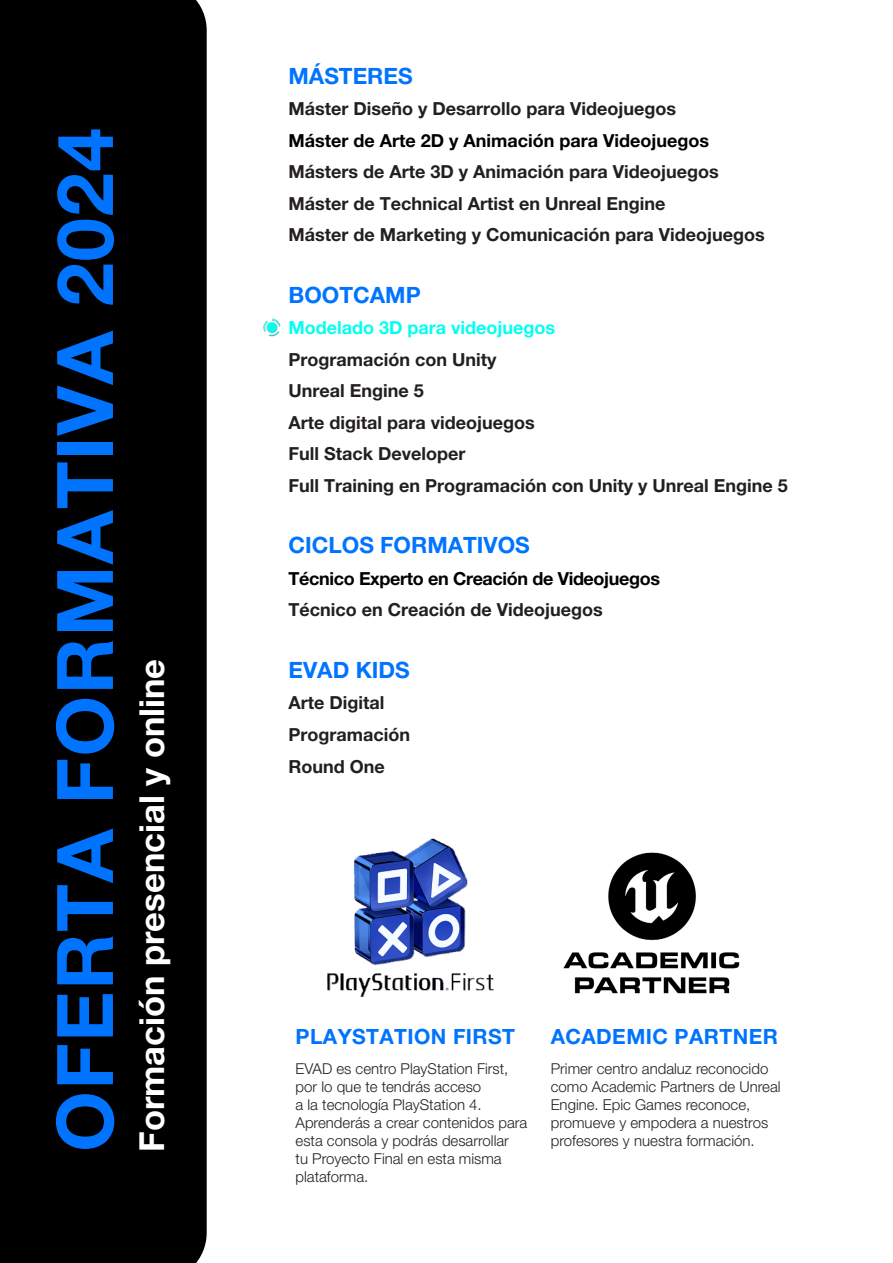
<style>
.page{position:relative;width:893px;height:1263px;background:#fff}
.page>*{position:absolute;margin:0;border:0;box-sizing:border-box;transform-origin:0 0}
.t1{font:78px "Helvetica Neue LT 75 Bd";letter-spacing:.02em;color:#0074ff}
.t2{font:34.5px "Helvetica Neue LT 75 Bd";color:#fff}
.t3{font:22.5px "Helvetica Neue LT 75 Bd";color:#0074ff}
.t4{font:21px "Helvetica Neue LT 75 Bd";letter-spacing:.02em;color:#0074ff}
.t5{font:18px/31.5px "Helvetica Neue LT 75 Bd";color:#231f20}
.t6{font:18px "Helvetica Neue LT 75 Bd";color:#000}
.t7{font:18px "Helvetica Neue LT 75 Bd";letter-spacing:-.02em;color:#000001}
.t8{font:18px "Helvetica Neue LT 75 Bd";color:#00fff1}
.t9{font:300 15px/18px "Helvetica Neue LT Std";color:#231f20}
</style>
<div class="page">
<div style="left:0;top:0;width:207px;height:1263px;background:#000"></div>
<img style="left:327px;top:838px;width:167px;height:159px">
<img style="left:263px;top:318px;width:18px;height:19px">
<img style="left:563px;top:852px;width:177px;height:142px">
<h1 class="t1" style="left:36px;top:1152px;width:1025px;rotate:-90deg">OFERTA FORMATIVA 2024</h1>
<h2 class="t2" style="left:130px;top:1152px;width:495px;rotate:-90deg">Formación presencial y online</h2>
<p class="t3" style="left:289px;top:62px;width:126px">MÁSTERES</p>
<p class="t5" style="left:289px;top:93px;width:389px">Máster Diseño y Desarrollo para Videojuegos</p>
<p class="t6" style="left:289px;top:129px;width:422px">Máster de Arte 2D y Animación para Videojuegos</p>
<p class="t5" style="left:289px;top:156px;width:478px">Másters de Arte 3D y Animación para Videojuegos<br>Máster de Technical Artist en Unreal Engine<br>Máster de Marketing y Comunicación para Videojuegos</p>
<p class="t3" style="left:289px;top:281px;width:134px">BOOTCAMP</p>
<p class="t8" style="left:289px;top:317px;width:268px">Modelado 3D para videojuegos</p>
<p class="t5" style="left:289px;top:343px;width:501px">Programación con Unity<br>Unreal Engine 5<br>Arte digital para videojuegos<br>Full Stack Developer<br>Full Training en Programación con Unity y Unreal Engine 5</p>
<p class="t3" style="left:289px;top:531px;width:243px">CICLOS FORMATIVOS</p>
<p class="t7" style="left:289px;top:567px;width:373px">Técnico Experto en Creación de Videojuegos</p>
<p class="t5" style="left:289px;top:594px;width:316px">Técnico en Creación de Videojuegos</p>
<p class="t3" style="left:289px;top:656px;width:123px">EVAD KIDS</p>
<p class="t5" style="left:289px;top:687px;width:123px">Arte Digital<br>Programación<br>Round One</p>
<p class="t4" style="left:296px;top:1023px;width:221px">PLAYSTATION FIRST</p>
<p class="t9" style="left:296px;top:1059px;width:233px">EVAD es centro PlayStation First, por lo que te tendrás acceso<br>a la tecnología PlayStation 4.<br>Aprenderás a crear contenidos para esta consola y podrás desarrollar<br>tu Proyecto Final en esta misma plataforma.</p>
<p class="t4" style="left:551px;top:1023px;width:229px">ACADEMIC PARTNER</p>
<p class="t9" style="left:551px;top:1059px;width:231px">Primer centro andaluz reconocido como Academic Partners de Unreal<br>Engine. Epic Games reconoce, promueve y empodera a nuestros profesores y nuestra formación.</p>
</div>
